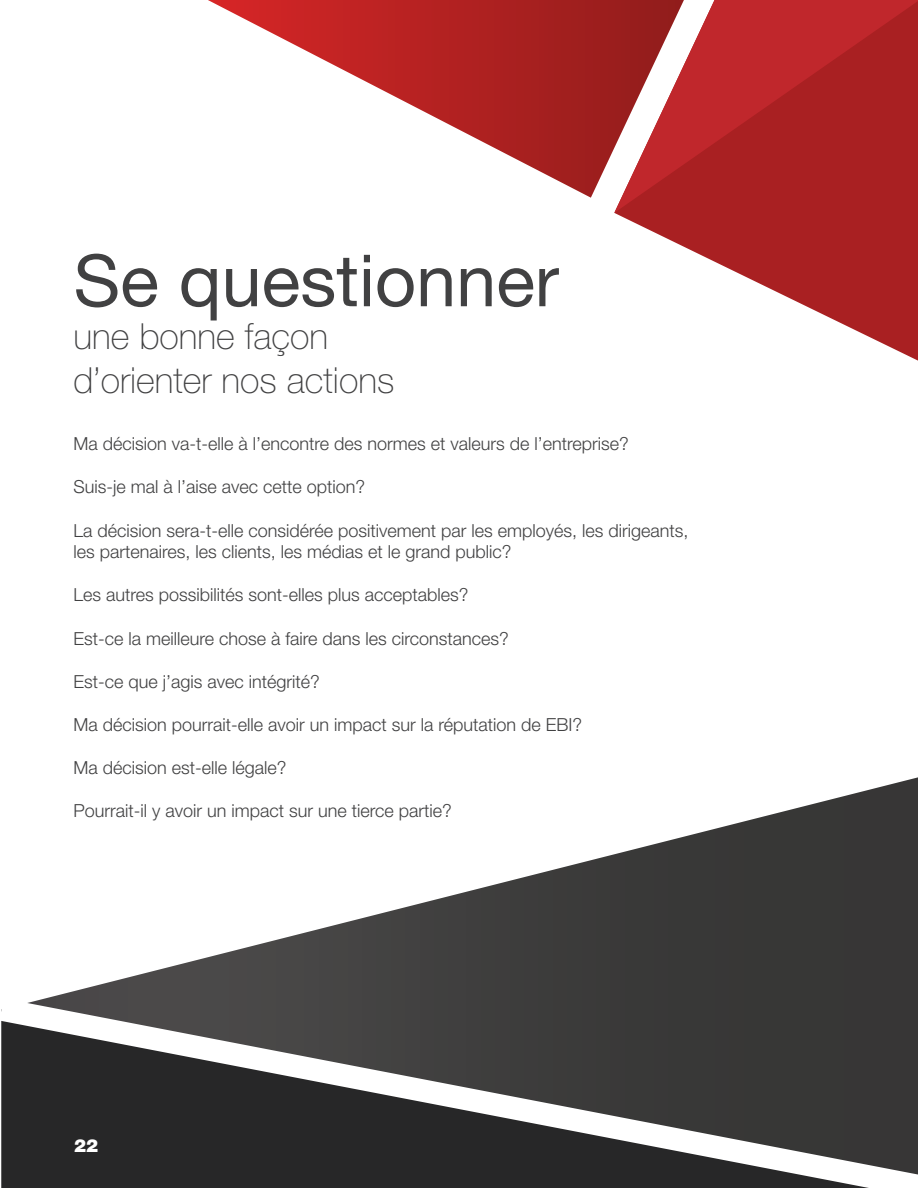
<style>
.page{position:relative;width:918px;height:1188px;background:#fff}
.page>*{position:absolute;margin:0;border:0;box-sizing:border-box;transform-origin:0 0}
.t1{font:72px "Helvetica Neue LT Std";color:#414142}
.t2{font:100 36px/43.2px "Helvetica Neue LT Std";color:#414142}
.t3{font:300 18px/21.6px "Helvetica Neue LT Std";color:#414142}
.t4{font:900 18px "Helvetica Neue LT Std";color:#fff}
</style>
<div class="page">
<svg style="left:106px;top:777px;width:812px;height:206px"></svg>
<svg style="left:1px;top:983px;width:917px;height:205px;background:#4b4a4b"></svg>
<svg style="left:615px;top:213px;width:303px;height:148px"></svg>
<svg style="left:614px;top:0;width:304px;height:213px;background:#b3272a"></svg>
<svg style="left:208px;top:0;width:476px;height:198px"></svg>
<h1 class="t1" style="left:74px;top:238px;width:487px">Se questionner</h1>
<h2 class="t2" style="left:74px;top:315px;width:322px">une bonne façon d’orienter nos actions</h2>
<p class="t3" style="left:74px;top:433px;width:557px">Ma décision va-t-elle à l’encontre des normes et valeurs de l’entreprise?</p>
<p class="t3" style="left:74px;top:476px;width:293px">Suis-je mal à l’aise avec cette option?</p>
<p class="t3" style="left:74px;top:519px;width:617px">La décision sera-t-elle considérée positivement par les employés, les dirigeants, les partenaires, les clients, les médias et le grand public?</p>
<p class="t3" style="left:74px;top:584px;width:397px">Les autres possibilités sont-elles plus acceptables?</p>
<p class="t3" style="left:74px;top:627px;width:437px">Est-ce la meilleure chose à faire dans les circonstances?</p>
<p class="t3" style="left:74px;top:670px;width:248px">Est-ce que j’agis avec intégrité?</p>
<p class="t3" style="left:74px;top:713px;width:510px">Ma décision pourrait-elle avoir un impact sur la réputation de EBI?</p>
<p class="t3" style="left:74px;top:757px;width:215px">Ma décision est-elle légale?</p>
<p class="t3" style="left:74px;top:800px;width:380px">Pourrait-il y avoir un impact sur une tierce partie?</p>
<p class="t4" style="left:74px;top:1134px;width:26px">22</p>
</div>
